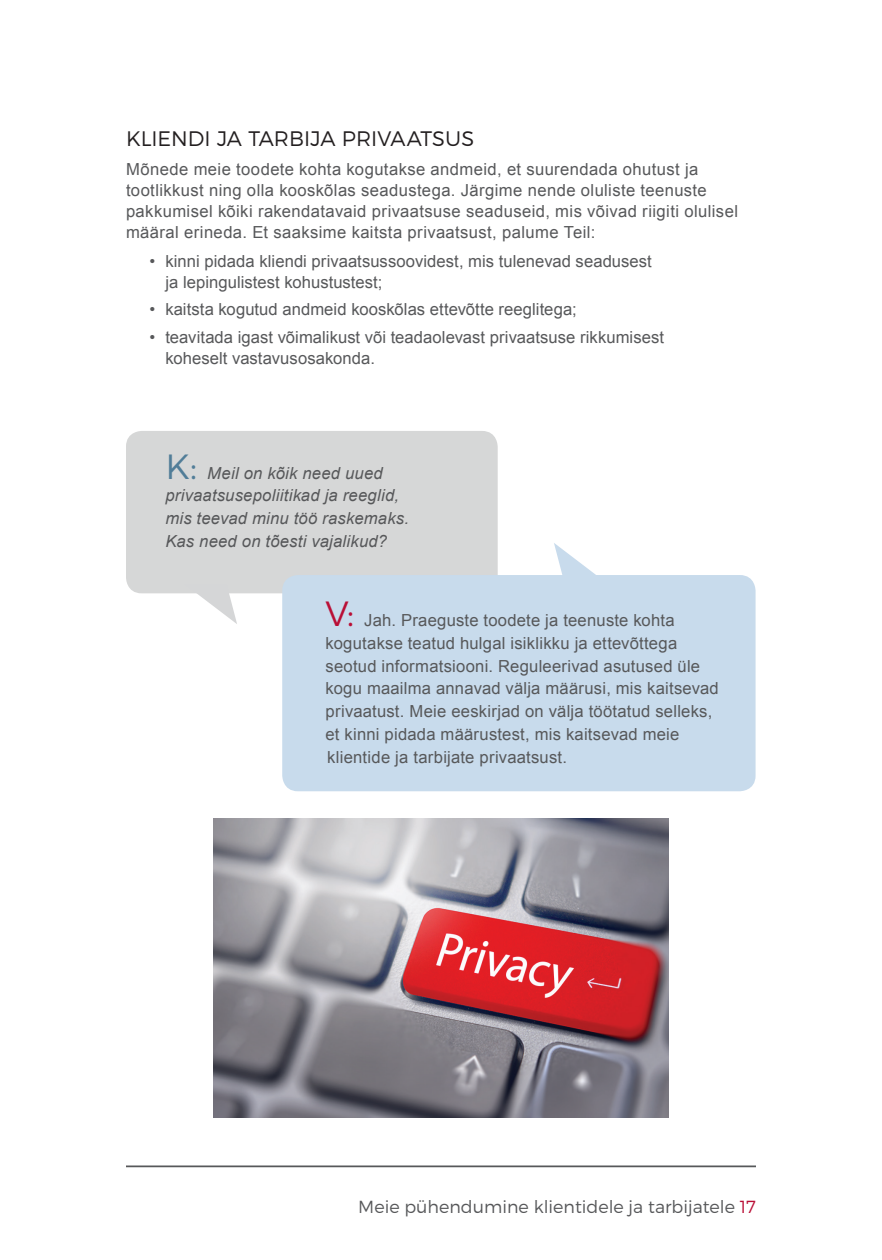
<style>
.page{position:relative;width:882px;height:1260px;background:#fff}
.page>*{position:absolute;margin:0;border:0;box-sizing:border-box;transform-origin:0 0}
.SR_Subheads_Body{font:300 21px "Montserrat";color:#231f20}
.t1{font:300 17.5px "Montserrat";color:#57585a}
.SR_Respuesta{font:16.62px/22.8px "Arial";letter-spacing:.01em;color:#57585a}
.SR_Body-Arial-Space{font:16.62px/21px "Arial";letter-spacing:.025em;color:#57585a}
.SR_Pregunta{font:italic 16.62px/22.8px "Arial";letter-spacing:.015em;color:#57585a}
.s1{font-family:"Montserrat";font-weight:300;font-style:normal;font-size:35px;color:#517d98}
.s2{font-family:"Montserrat";font-weight:300;font-size:35px;color:#b90f36}
.s3{color:#b90f36}
</style>
<div class="page">
<hr style="left:126px;top:1166px;width:630px;height:1px;background:#57585a">
<div style="left:126px;top:431px;width:372px;height:162px;background:#d6d7d7;border-radius:16px"></div>
<svg style="left:185px;top:593px;width:52px;height:31px"></svg>
<img style="left:214px;top:818px;width:454px;height:300px">
<div style="left:282px;top:575px;width:474px;height:216px;background:#c8dbec;border-radius:16px"></div>
<svg style="left:554px;top:543px;width:42px;height:32px"></svg>
<p class="SR_Subheads_Body" style="left:126px;top:126px;width:350px">KLIENDI JA TARBIJA PRIVAATSUS</p>
<p class="SR_Body-Arial-Space" style="left:126px;top:159px;width:614px">Mõnede meie toodete kohta kogutakse andmeid, et suurendada ohutust ja tootlikkust ning olla kooskõlas seadustega. Järgime nende oluliste teenuste pakkumisel kõiki rakendatavaid privaatsuse seaduseid, mis võivad riigiti olulisel määral erineda. Et saaksime kaitsta privaatsust, palume Teil:</p>
<p class="SR_Respuesta" style="left:165px;top:251px;width:488px;line-height:21px;text-indent:-16px">• kinni pidada kliendi privaatsussoovidest, mis tulenevad seadusest ja lepingulistest kohustustest;</p>
<p class="SR_Respuesta" style="left:150px;top:298px;width:429px">• kaitsta kogutud andmeid kooskõlas ettevõtte reeglitega;</p>
<p class="SR_Respuesta" style="left:165px;top:327px;width:500px;line-height:21px;text-indent:-16px">• teavitada igast võimalikust või teadaolevast privaatsuse rikkumisest koheselt vastavusosakonda.</p>
<p class="SR_Pregunta" style="left:165px;top:462px;width:245px"><span class="s1">K:</span> Meil on kõik need uued privaatsusepoliitikad ja reeglid, mis teevad minu töö raskemaks.<br>Kas need on tõesti vajalikud?</p>
<p class="SR_Respuesta" style="left:326px;top:609px;width:395px"><span class="s2">V:</span> Jah. Praeguste toodete ja teenuste kohta kogutakse teatud hulgal isiklikku ja ettevõttega seotud informatsiooni. Reguleerivad asutused üle kogu maailma annavad välja määrusi, mis kaitsevad privaatust. Meie eeskirjad on välja töötatud selleks, et kinni pidada määrustest, mis kaitsevad meie klientide ja tarbijate privaatsust.</p>
<p class="t1" style="left:358px;top:1196px;width:399px">Meie pühendumine klientidele ja tarbijatele <span class="s3">17</span></p>
</div>
